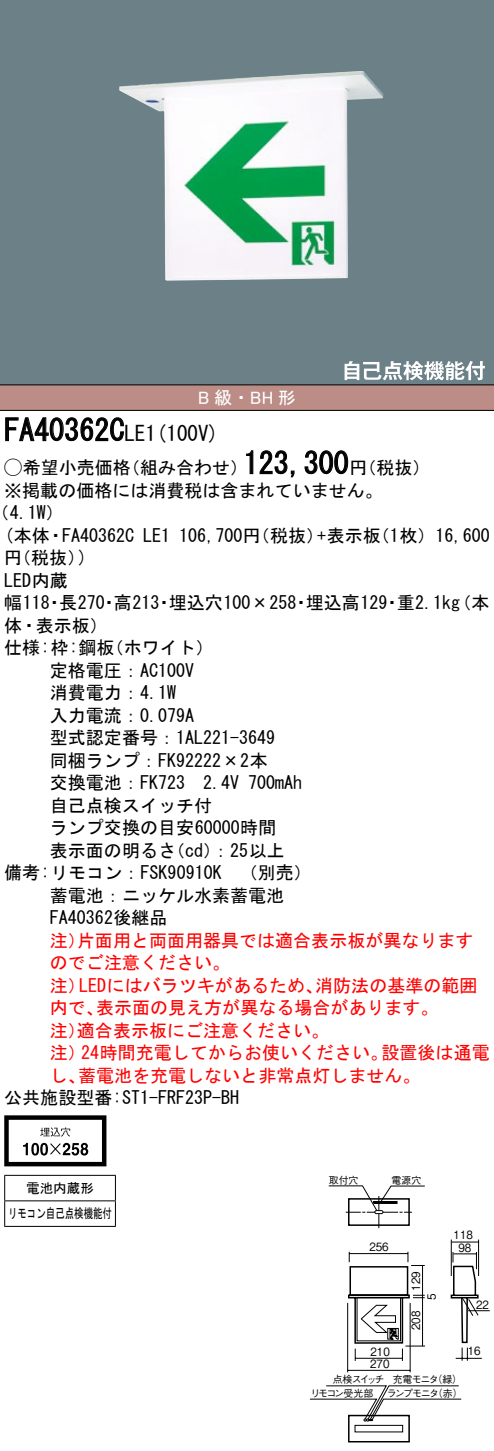
<style>
.page{position:relative;width:494px;height:1451px;background:#fff}
.page>*{position:absolute;margin:0;border:0;box-sizing:border-box;transform-origin:0 0}
.t1{font:30px "MS Gothic";color:#000}
.t2{font:21px "MS Gothic";color:#000}
.t3{font:18px/22.5px "MS Gothic";color:#000}
.t4{font:18px/22.5px "MS Gothic";color:#f00}
.t5{font:18px "MS P Gothic";color:#fff}
.t6{font:13.5px/25.5px "MS Gothic";color:#000;text-align:center}
.t7{font:11.4px/12.6px "Gothic BBB Pro Medium 90 pv RKSJ H";color:#000;scale:.9 1}
.t8{font:9.9px "Gothic BBB Pro Medium 90 pv RKSJ H";letter-spacing:-.1em;color:#000}
.s1{font-size:30px}
.s2{font-family:"Ford Classification 1"}
</style>
<div class="page">
<div style="left:0;top:0;width:493px;height:359px;background:#6c8087"></div>
<img style="left:119px;top:70px;width:264px;height:211px">
<div style="left:0;top:359px;width:493px;height:25px;background:#6c8087"></div>
<svg style="left:344px;top:361px;width:140px;height:19px"></svg>
<div style="left:0;top:385px;width:493px;height:25px;background:#bc8d86"></div>
<hr style="left:0;top:384px;width:493px;height:1px;background:#000">
<hr style="left:0;top:410px;width:493px;height:1px;background:#000">
<svg style="left:5px;top:417px;width:119px;height:24px"></svg>
<svg style="left:246px;top:450px;width:7px;height:24px"></svg>
<svg style="left:259px;top:450px;width:36px;height:27px"></svg>
<svg style="left:304px;top:450px;width:44px;height:24px"></svg>
<svg style="left:4px;top:1115px;width:102px;height:51px"></svg>
<hr style="left:4px;top:1174px;width:112px;height:1px;background:#000">
<hr style="left:4px;top:1200px;width:112px;height:1px;background:#000">
<svg style="left:4px;top:1175px;width:1px;height:50px"></svg>
<svg style="left:115px;top:1175px;width:1px;height:50px"></svg>
<hr style="left:4px;top:1225px;width:112px;height:1px;background:#000">
<hr style="left:450px;top:1239px;width:1px;height:37px;background:#000">
<svg style="left:451px;top:1241px;width:26px;height:1px"></svg>
<hr style="left:477px;top:1239px;width:1px;height:37px;background:#000">
<div style="left:347px;top:1414px;width:62px;height:28px;border:2px solid #000"></div>
<div style="left:354px;top:1424px;width:48px;height:8px;border:1px solid #000"></div>
<svg style="left:328px;top:1185px;width:97px;height:43px"></svg>
<svg style="left:309px;top:1251px;width:180px;height:170px"></svg>
<p class="t5" style="left:198px;top:388px;width:99px">B級・ BH 形</p>
<p class="t2" style="left:109px;top:423px;width:111px"><span class="s1">C</span>LE (1 100 (V</p>
<h1 class="t1" style="left:4px;top:415px;width:107px">FA40362</h1>
<h1 class="t1" style="left:243px;top:448px;width:106px">123,300</h1>
<p class="t3" style="left:4px;top:456px;width:128px"><span class="s2">A</span>希望小売価格</p>
<p class="t3" style="left:4px;top:479px;width:379px">※掲載の価格には消費税は含まれていません。</p>
<p class="t3" style="left:-8px;top:501px;width:73px">（4.1 (W</p>
<p class="t3" style="left:122px;top:456px;width:127px">（組み合わせ）</p>
<p class="t3" style="left:349px;top:456px;width:82px">（円税抜(</p>
<p class="t3" style="left:4px;top:524px;width:47px">(本体</p>
<p class="t3" style="left:62px;top:524px;width:74px">FA40362C</p>
<p class="t3" style="left:47px;top:524px;width:19px">・</p>
<p class="t3" style="left:4px;top:546px;width:82px">（円税抜(<br>LED内蔵</p>
<p class="t3" style="left:79px;top:546px;width:10px">(</p>
<p class="t3" style="left:143px;top:524px;width:28px">LE1</p>
<p class="t3" style="left:317px;top:524px;width:65px">+表示板</p>
<p class="t3" style="left:179px;top:524px;width:146px">106,700 （円税抜）</p>
<p class="t3" style="left:371px;top:524px;width:119px">（枚1 (16,600</p>
<p class="t3" style="left:114px;top:591px;width:47px">高213</p>
<p class="t3" style="left:305px;top:591px;width:83px">埋込高129</p>
<p class="t3" style="left:4px;top:591px;width:47px">幅118</p>
<p class="t3" style="left:4px;top:614px;width:105px">体・表示板(</p>
<p class="t3" style="left:168px;top:591px;width:129px">埋込穴100×258</p>
<p class="t3" style="left:453px;top:591px;width:37px">（本</p>
<p class="t3" style="left:396px;top:591px;width:65px">重2.1kg</p>
<p class="t3" style="left:59px;top:591px;width:47px">長270</p>
<p class="t3" style="left:45px;top:591px;width:19px">・</p>
<p class="t3" style="left:100px;top:591px;width:20px">・</p>
<p class="t3" style="left:155px;top:591px;width:19px">・</p>
<p class="t3" style="left:292px;top:591px;width:19px">・</p>
<p class="t3" style="left:382px;top:591px;width:20px">・</p>
<p class="t3" style="left:4px;top:636px;width:112px">仕様枠: :鋼板</p>
<p class="t3" style="left:50px;top:659px;width:146px">定格電圧：AC100V</p>
<p class="t3" style="left:50px;top:681px;width:128px">消費電力：4.1W</p>
<p class="t3" style="left:50px;top:704px;width:146px">入力電流：0.079A</p>
<p class="t3" style="left:50px;top:726px;width:227px">型式認定番号：1AL221-3649</p>
<p class="t3" style="left:50px;top:749px;width:219px">同梱ランプ：FK92222× 本2</p>
<p class="t3" style="left:248px;top:771px;width:55px">700mAh</p>
<p class="t3" style="left:106px;top:636px;width:109px">（ホワイト(</p>
<p class="t3" style="left:50px;top:771px;width:191px">交換電池：FK723　2.4V</p>
<p class="t3" style="left:50px;top:794px;width:164px">自己点検スイッチ付</p>
<p class="t3" style="left:50px;top:816px;width:228px">ランプ交換の目安60000時間</p>
<p class="t3" style="left:212px;top:839px;width:74px">：25以上</p>
<p class="t3" style="left:50px;top:839px;width:128px">表示面の明るさ</p>
<p class="t3" style="left:167px;top:839px;width:55px">（cd）</p>
<p class="t3" style="left:50px;top:861px;width:236px;text-indent:-46px">備考:リモコン：FSK90910K<br>蓄電池：ニッケル水素蓄電池<br>FA40362後継品</p>
<p class="t4" style="left:77px;top:929px;width:398px">片面用と両面用器具では適合表示板が異なります</p>
<p class="t3" style="left:230px;top:861px;width:82px">　（別売(</p>
<p class="t4" style="left:50px;top:929px;width:182px">注）<br>のでご注意ください。</p>
<p class="t4" style="left:79px;top:974px;width:245px">LEDにはバラツキがあるため、</p>
<p class="t4" style="left:315px;top:974px;width:163px">消防法の基準の範囲</p>
<p class="t4" style="left:50px;top:974px;width:37px">注）</p>
<p class="t4" style="left:96px;top:996px;width:344px">表示面の見え方が異なる場合があります。</p>
<p class="t4" style="left:77px;top:996px;width:254px;text-indent:-27px">内で、<br>適合表示板にご注意ください。</p>
<p class="t4" style="left:50px;top:1019px;width:37px">注）</p>
<p class="t4" style="left:381px;top:1041px;width:110px">設置後は通電</p>
<p class="t4" style="left:81px;top:1041px;width:308px">24時間充電してからお使いください。</p>
<p class="t4" style="left:78px;top:1041px;width:344px;text-indent:-28px">注）<br>蓄電池を充電しないと非常点灯しません。</p>
<p class="t4" style="left:50px;top:1064px;width:37px">し、</p>
<p class="t3" style="left:4px;top:1086px;width:236px">公共施設型番:ST1-FRF23 -P BH</p>
<p class="t6" style="left:8px;top:1175px;width:105px">電池内蔵形<br>リモコン自己点検機能付</p>
<p class="t8" style="left:328px;top:1171px;width:31px">取付穴</p>
<p class="t8" style="left:391px;top:1171px;width:31px">電源穴</p>
<p class="t7" style="left:369px;top:1238px;width:23px">256</p>
<p class="t7" style="left:370px;top:1343px;width:23px">210<br>270</p>
<p class="t7" style="left:408px;top:1290px;width:23px;rotate:-90deg">129</p>
<p class="t7" style="left:408px;top:1330px;width:23px;rotate:-90deg">208</p>
<p class="t7" style="left:423px;top:1299px;width:9px;rotate:-90deg">5</p>
<p class="t7" style="left:453px;top:1227px;width:23px">118</p>
<p class="t7" style="left:458px;top:1240px;width:16px">98</p>
<p class="t7" style="left:475px;top:1297px;width:16px">22</p>
<p class="t7" style="left:467px;top:1343px;width:16px">16</p>
<p class="t8" style="left:332px;top:1371px;width:53px">点検スイッチ</p>
<p class="t8" style="left:432px;top:1371px;width:31px">（緑(</p>
<p class="t8" style="left:392px;top:1371px;width:48px">充電モニタ</p>
<p class="t8" style="left:310px;top:1385px;width:64px">リモコン受光部</p>
<p class="t8" style="left:432px;top:1385px;width:31px">（赤(</p>
<p class="t8" style="left:386px;top:1385px;width:54px">ランプモニタ</p>
</div>
